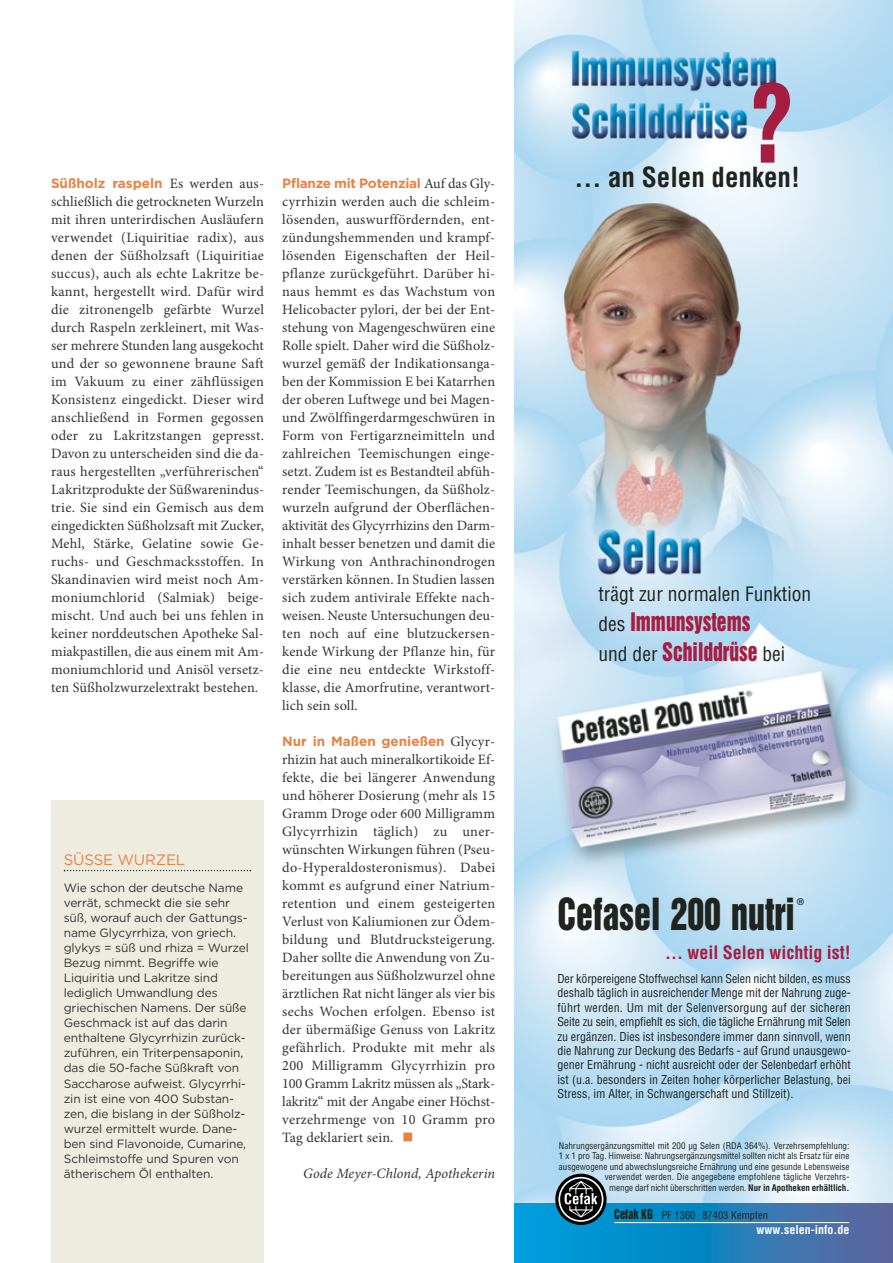
<style>
.page{position:relative;width:893px;height:1263px;background:#fff}
.page>*{position:absolute;margin:0;border:0;box-sizing:border-box;transform-origin:0 0}
.t1{font:99px "Helvetica Inserat Roman+WVFWAV";color:#a51e40;scale:.83 1}
.t2{font:40.5px "Helvetica Inserat Roman+WVFWAV";color:#20231e;scale:.83 1}
.t3{font:27px "Helvetica Condensed Bold+DXNLOR";color:#20231e}
.t4{font:23.4px/30px "Helvetica Inserat Roman+WVFWAV";color:#a51e40;scale:.83 1}
.t5{font:19.5px "Helvetica Condensed+BMYQCL";color:#20231e}
.t6{font:18px "Helvetica Condensed Bold+DXNLOR";color:#a51e40}
.t7{font:15px "Gotham";letter-spacing:-.01em;color:#e98240}
.t8{font:14.25px/18px "Minion Pro";letter-spacing:.01em;color:#343334;text-align:justify}
.t9{font:italic 14.25px "Minion Pro";letter-spacing:.005em;color:#343334}
.t10{font:700 13.5px "Gotham";color:#e98240}
.t11{font:700 13.5px "Gotham";letter-spacing:-.02em;color:#e98240}
.t12{font:12px/15px "Gotham";letter-spacing:-.01em;color:#343334}
.t13{font:12px/14.4px "Helvetica Condensed+BMYQCL";color:#20231e;text-align:justify}
.t14{font:12px "Helvetica Condensed Bold+DXNLOR";color:#fff}
.t15{font:10.5px "Helvetica Condensed+BMYQCL";color:#20231e}
.t16{font:9px/10.5px "Helvetica Condensed+BMYQCL";color:#20231e;text-align:right}
.t17{font:9px "Helvetica Condensed Bold+DXNLOR";color:#20231e}
.s1{font-family:"Minion Pro";font-weight:400;font-size:14.25px;color:#343334}
.s2{font-family:"Helvetica Condensed+BMYQCL";font-size:19.5px;color:#20231e}
.s3{font-family:"Helvetica Condensed Bold+DXNLOR"}
.s4{font-family:"Helvetica Inserat Roman+WVFWAV";font-size:12.6px}
</style>
<div class="page">
<img style="left:514px;top:0;width:379px;height:1203px">
<svg style="left:514px;top:1203px;width:379px;height:60px;background:#1f82bd"></svg>
<svg style="left:557px;top:1176px;width:47px;height:46px"></svg>
<div style="left:555px;top:1174px;width:52px;height:51px;border:3px solid #000;border-radius:50%"></div>
<svg style="left:560px;top:1178px;width:42px;height:42px;background:#4b4e50"></svg>
<hr style="left:614px;top:1222px;width:235px;height:1px;background:#fff">
<div style="left:51px;top:800px;width:213px;height:463px;background:#eeecde"></div>
<svg style="left:64px;top:870px;width:187px;height:1px"></svg>
<p class="t10" style="left:51px;top:178px;width:215px">Süßholz raspeln <span class="s1">Es werden aus-</span></p>
<p class="t8" style="left:51px;top:194px;width:215px">schließlich die getrockneten Wurzeln mit ihren unterirdischen Ausläufern verwendet (Liquiritiae radix), aus denen der Süßholzsaft (Liquiritiae succus), auch als echte Lakritze be&shy;kannt, hergestellt wird. Dafür wird die zitronengelb gefärbte Wurzel durch Raspeln zerkleinert, mit Was&shy;ser mehrere Stunden lang ausgekocht und der so gewonnene braune Saft im Vakuum zu einer zähflüssigen Konsistenz eingedickt. Dieser wird anschließend in Formen gegossen oder zu Lakritzstangen gepresst.<br>Davon zu unterscheiden sind die da&shy;raus hergestellten „verführerischen“ Lakritzprodukte der Süßwarenindus&shy;trie. Sie sind ein Gemisch aus dem eingedickten Süßholzsaft mit Zucker, Mehl, Stärke, Gelatine sowie Ge&shy;ruchs- und Geschmacksstoffen. In Skandinavien wird meist noch Am&shy;moniumchlorid (Salmiak) beige&shy;mischt. Und auch bei uns fehlen in keiner norddeutschen Apotheke Sal&shy;miakpastillen, die aus einem mit Am&shy;moniumchlorid und Anisöl versetz&shy;ten Süßholzwurzelextrakt bestehen.</p>
<p class="t7" style="left:64px;top:854px;width:123px">SÜSSE WURZEL</p>
<p class="t12" style="left:64px;top:881px;width:187px">Wie schon der deutsche Name verrät, schmeckt die sie sehr süß, worauf auch der Gattungs&shy;name Glycyrrhiza, von griech. glykys = süß und rhiza = Wurzel<br>Bezug nimmt. Begriffe wie<br>Liquiritia und Lakritze sind lediglich Umwandlung des griechischen Namens. Der süße<br>Geschmack ist auf das darin enthaltene Glycyrrhizin zurück&shy;zuführen, ein Triterpensaponin, das die 50-fache Süßkraft von<br>Saccharose aufweist. Glycyrrhi&shy;zin ist eine von 400 Substan&shy;zen, die bislang in der Süßholz&shy;wurzel ermittelt wurde. Dane&shy;ben sind Flavonoide, Cumarine,<br>Schleimstoffe und Spuren von ätherischem Öl enthalten.</p>
<p class="t11" style="left:282px;top:178px;width:215px">Pflanze mit Potenzial <span class="s1">Auf das Gly-</span></p>
<p class="t8" style="left:282px;top:194px;width:215px">cyrrhizin werden auch die schleim&shy;lösenden, auswurffördernden, ent&shy;zündungshemmenden und krampf&shy;lösenden Eigenschaften der Heil&shy;pflanze zurückgeführt. Darüber hi&shy;naus hemmt es das Wachstum von Helicobacter pylori, der bei der Ent&shy;stehung von Magengeschwüren eine Rolle spielt. Daher wird die Süßholz&shy;wurzel gemäß der Indikationsanga&shy;ben der Kommission E bei Katarrhen der oberen Luftwege und bei Magen&shy;und Zwölffingerdarmgeschwüren in Form von Fertigarzneimitteln und zahlreichen Teemischungen einge&shy;setzt. Zudem ist es Bestandteil abfüh&shy;render Teemischungen, da Süßholz&shy;wurzeln aufgrund der Oberflächen&shy;aktivität des Glycyrrhizins den Darm&shy;inhalt besser benetzen und damit die Wirkung von Anthrachinondrogen verstärken können. In Studien lassen sich zudem antivirale Effekte nach&shy;weisen. Neuste Untersuchungen deu&shy;ten noch auf eine blutzuckersen&shy;kende Wirkung der Pflanze hin, für die eine neu entdeckte Wirkstoff&shy;klasse, die Amorfrutine, verantwort&shy;lich sein soll.</p>
<p class="t10" style="left:282px;top:736px;width:214px">Nur in Maßen genießen <span class="s1">Glycyr-</span></p>
<p class="t8" style="left:282px;top:752px;width:215px">rhizin hat auch mineralkortikoide Ef&shy;fekte, die bei längerer Anwendung und höherer Dosierung (mehr als 15<br>Gramm Droge oder 600 Milligramm Glycyrrhizin täglich) zu uner&shy;wünschten Wirkungen führen (Pseu&shy;do-Hyperaldosteronismus). Dabei kommt es aufgrund einer Natrium&shy;retention und einem gesteigerten Verlust von Kaliumionen zur Ödem&shy;bildung und Blutdrucksteigerung.<br>Daher sollte die Anwendung von Zu&shy;bereitungen aus Süßholzwurzel ohne ärztlichen Rat nicht länger als vier bis sechs Wochen erfolgen. Ebenso ist der übermäßige Genuss von Lakritz gefährlich. Produkte mit mehr als 200 Milligramm Glycyrrhizin pro 100 Gramm Lakritz müssen als „Stark&shy;lakritz“ mit der Angabe einer Höchst&shy;verzehrmenge von 10 Gramm pro Tag deklariert sein.</p>
<p class="t9" style="left:303px;top:1165px;width:193px">Gode Meyer-Chlond, Apothekerin</p>
<h1 class="t1" style="left:751px;top:71px;width:51px">?</h1>
<h3 class="t3" style="left:574px;top:164px;width:227px">... an Selen denken!</h3>
<h3 class="t5" style="left:598px;top:585px;width:214px">trägt zur normalen Funktion</h3>
<h3 class="t4" style="left:598px;top:608px;width:227px"><span class="s2">des</span> Immunsystems <span class="s2">und der</span> Schilddrüse <span class="s2">bei</span></h3>
<h2 class="t2" style="left:557px;top:892px;width:288px">Cefasel 200 nutri</h2>
<p class="t17" style="left:797px;top:897px;width:9px">®</p>
<p class="t6" style="left:665px;top:944px;width:187px">... weil Selen wichtig ist!</p>
<p class="t13" style="left:557px;top:972px;width:295px">Der körpereigene Stoffwechsel kann Selen nicht bilden, es muss deshalb täglich in ausreichender Menge mit der Nahrung zuge&shy;führt werden. Um mit der Selenversorgung auf der sicheren Seite zu sein, empfiehlt es sich, die tägliche Ernährung mit Selen zu ergänzen. Dies ist insbesondere immer dann sinnvoll, wenn die Nahrung zur Deckung des Bedarfs - auf Grund unausgewo&shy;gener Ernährung - nicht ausreicht oder der Selenbedarf erhöht ist (u.a. besonders in Zeiten hoher körperlicher Belastung, bei Stress, im Alter, in Schwangerschaft und Stillzeit).</p>
<p class="t16" style="left:559px;top:1141px;width:292px">Nahrungsergänzungsmittel mit 200 μg Selen (RDA 364%). Verzehrsempfehlung:<br>1 x 1 pro Tag. Hinweise: Nahrungsergänzungsmittel sollten nicht als Ersatz für eine ausgewogene und abwechslungsreiche Ernährung und eine gesunde Lebensweise verwendet werden. Die angegebene empfohlene tägliche Verzehrs-<br>menge darf nicht überschritten werden. <span class="s3">Nur in Apotheken erhältlich.</span></p>
<p class="t15" style="left:614px;top:1210px;width:155px"><span class="s4">Cefak KG</span> <sup>.</sup> PF 1360 <sup>.</sup> 87403 Kempten</p>
<p class="t14" style="left:756px;top:1224px;width:94px">www.selen-info.de</p>
</div>
